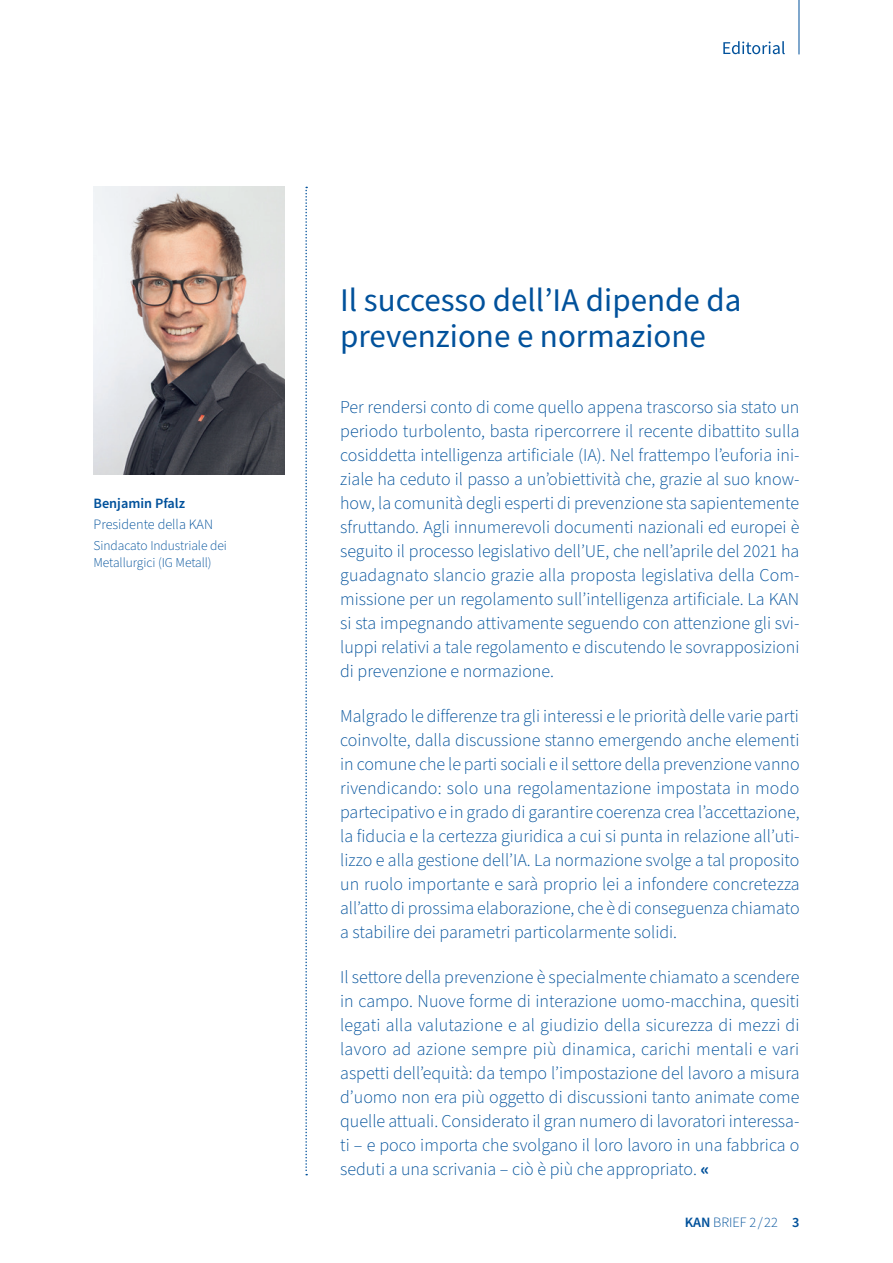
<style>
.page{position:relative;width:893px;height:1263px;background:#fff}
.page>*{position:absolute;margin:0;border:0;box-sizing:border-box;transform-origin:0 0}
.U{font:33px/36px "Source Sans Pro";color:#01519b}
.Editorial{font:300 18px/24px "Source Sans Pro";color:#01519b;text-align:justify}
.g_D{font:300 14.25px "Source Sans Pro";color:#01519b}
.g_D-2{font:600 14.25px "Source Sans Pro";color:#01519b}
.g_D-3{font:300 13.5px/16.5px "Source Sans Pro";letter-spacing:-.005em;color:#01519b}
.s1{font-weight:700}
.s2{font-weight:600}
</style>
<div class="page">
<hr style="left:798px;top:0;width:1px;height:54px;background:#01519b">
<svg style="left:723px;top:41px;width:62px;height:13px"></svg>
<svg style="left:305px;top:187px;width:2px;height:988px"></svg>
<img style="left:94px;top:186px;width:191px;height:288px">
<p class="g_D-2" style="left:94px;top:493px;width:93px">Benjamin Pfalz</p>
<p class="g_D" style="left:94px;top:515px;width:121px">Presidente della KAN</p>
<p class="g_D-3" style="left:94px;top:538px;width:135px">Sindacato Industriale dei<br>Metallurgici (IG Metall)</p>
<p class="U" style="left:340px;top:283px;width:403px">Il successo dell’IA dipende da prevenzione e normazione</p>
<p class="Editorial" style="left:340px;top:395px;width:461px">Per rendersi conto di come quello appena trascorso sia stato un periodo turbolento, basta ripercorrere il recente dibattito sulla cosiddetta intelligenza artificiale (IA). Nel frattempo l’euforia ini&shy;ziale ha ceduto il passo a un’obiettività che, grazie al suo know&shy;how, la comunità degli esperti di prevenzione sta sapientemente sfruttando. Agli innumerevoli documenti nazionali ed europei è seguito il processo legislativo dell’UE, che nell’aprile del 2021 ha guadagnato slancio grazie alla proposta legislativa della Com&shy;missione per un regolamento sull’intelligenza artificiale. La KAN si sta impegnando attivamente seguendo con attenzione gli svi&shy;luppi relativi a tale regolamento e discutendo le sovrapposizioni di prevenzione e normazione.</p>
<p class="Editorial" style="left:340px;top:705px;width:461px">Malgrado le differenze tra gli interessi e le priorità delle varie parti coinvolte, dalla discussione stanno emergendo anche elementi in comune che le parti sociali e il settore della prevenzione vanno rivendicando: solo una regolamentazione impostata in modo partecipativo e in grado di garantire coerenza crea l’accettazione, la fiducia e la certezza giuridica a cui si punta in relazione all’uti&shy;lizzo e alla gestione dell’IA. La normazione svolge a tal proposito un ruolo importante e sarà proprio lei a infondere concretezza all’atto di prossima elaborazione, che è di conseguenza chiamato a stabilire dei parametri particolarmente solidi.</p>
<p class="Editorial" style="left:340px;top:966px;width:461px">Il settore della prevenzione è specialmente chiamato a scendere in campo. Nuove forme di interazione uomo-macchina, quesiti legati alla valutazione e al giudizio della sicurezza di mezzi di lavoro ad azione sempre più dinamica, carichi mentali e vari aspetti dell’equità: da tempo l’impostazione del lavoro a misura d’uomo non era più oggetto di discussioni tanto animate come quelle attuali. Considerato il gran numero di lavoratori interessa&shy;ti – e poco importa che svolgano il loro lavoro in una fabbrica o seduti a una scrivania – ciò è più che appropriato. <span class="s1">«</span></p>
<p class="g_D" style="left:685px;top:1213px;width:116px"><span class="s2">KAN</span> BRIEF 2 / 22 <span class="s2">3</span></p>
</div>
